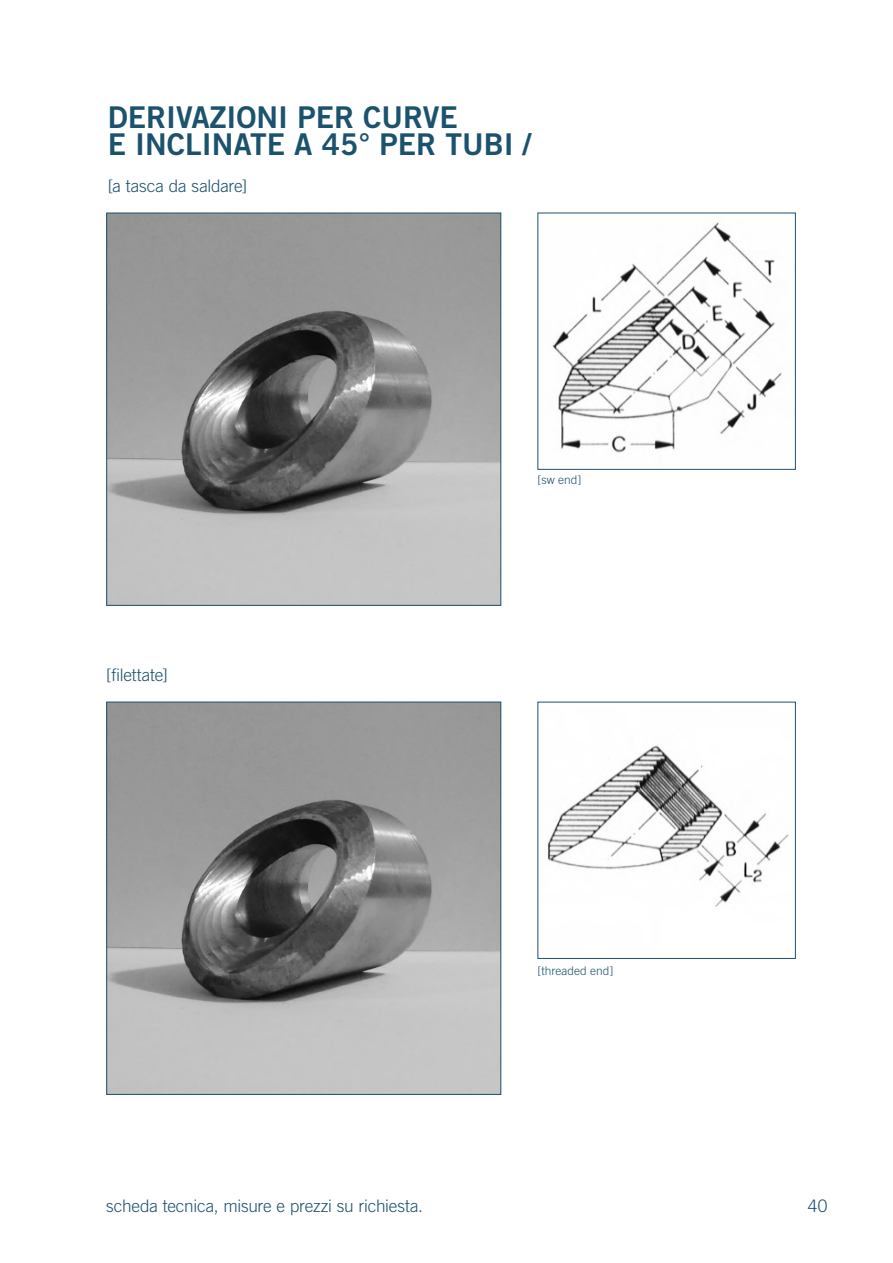
<style>
.page{position:relative;width:893px;height:1263px;background:#fff}
.page>*{position:absolute;margin:0;border:0;box-sizing:border-box;transform-origin:0 0}
.t1{font:30px "Trade Gothic LT Std Bd 2";color:#1b526d}
.t2{font:300 17.25px "Trade Gothic LT Std";letter-spacing:-.015em;color:#1b526d}
.t3{font:300 12px "Trade Gothic LT Std";color:#1b526d}
</style>
<div class="page">
<img style="left:108px;top:215px;width:391px;height:389px">
<div style="left:106px;top:213px;width:395px;height:393px;border:1px solid #1b526d"></div>
<img style="left:552px;top:222px;width:230px;height:231px">
<div style="left:537px;top:213px;width:259px;height:257px;border:1px solid #1b526d"></div>
<img style="left:547px;top:745px;width:242px;height:162px">
<div style="left:537px;top:702px;width:259px;height:257px;border:1px solid #1b526d"></div>
<img style="left:108px;top:704px;width:391px;height:389px">
<div style="left:106px;top:702px;width:395px;height:393px;border:1px solid #1b526d"></div>
<p class="t1" style="left:108px;top:99px;width:352px">DERIVAZIONI PER CURVE</p>
<p class="t1" style="left:108px;top:126px;width:425px">E INCLINATE A 45° PER TUBI /</p>
<p class="t2" style="left:108px;top:176px;width:141px">[a tasca da saldare]</p>
<p class="t2" style="left:106px;top:665px;width:63px">[filettate]</p>
<p class="t3" style="left:537px;top:472px;width:46px">[sw end]</p>
<p class="t3" style="left:537px;top:964px;width:78px">[threaded end]</p>
<p class="t2" style="left:106px;top:1195px;width:318px">scheda tecnica, misure e prezzi su richiesta.</p>
<p class="t2" style="left:808px;top:1195px;width:21px">40</p>
</div>
